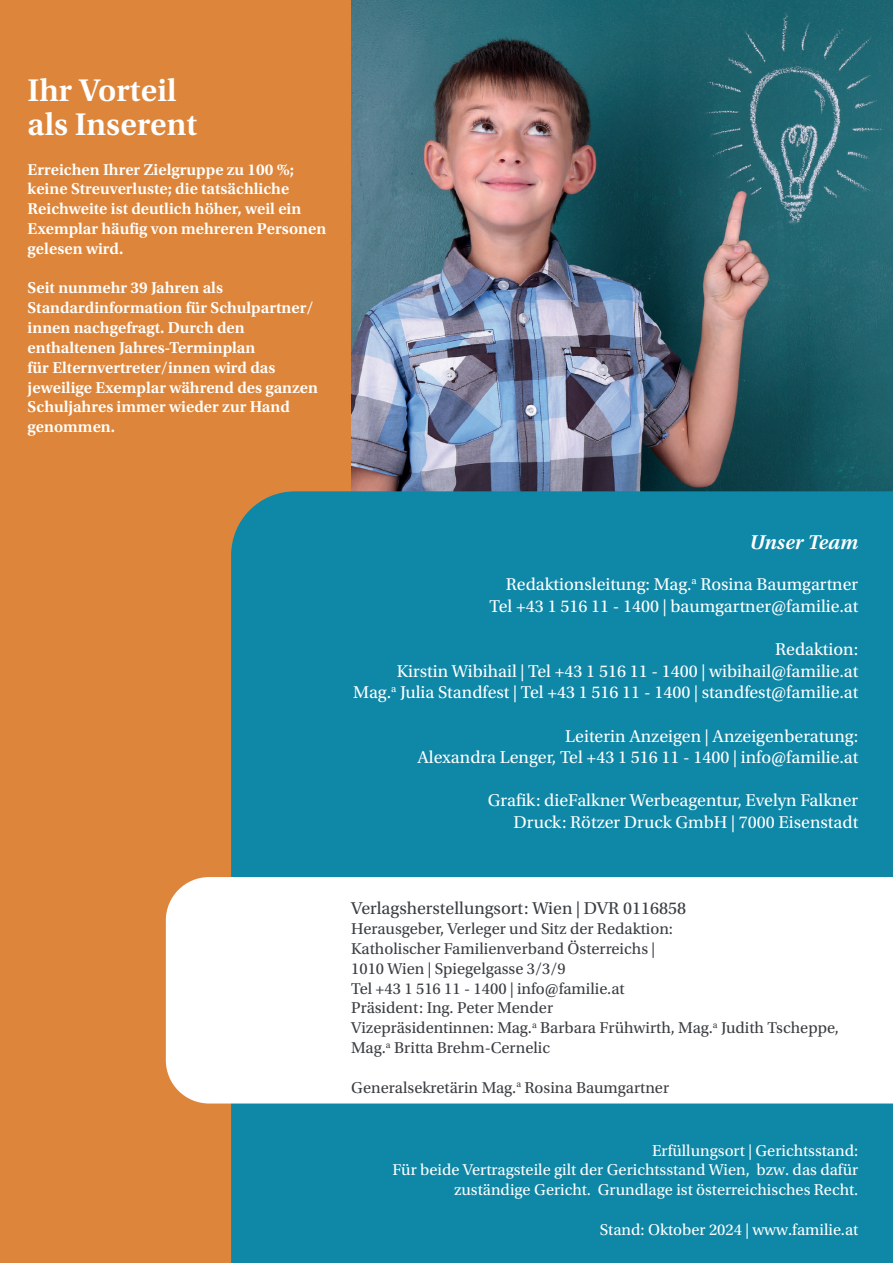
<style>
.page{position:relative;width:893px;height:1263px;background:#fff}
.page>*{position:absolute;margin:0;border:0;box-sizing:border-box;transform-origin:0 0}
.t1{font:600 33px/34.5px "Utopia Std";color:#fff}
.t2{font:italic 600 21px "Utopia Std";color:#fff}
.t3{font:18px/21.6px "Utopia Std";color:#fff;text-align:right}
.t4{font:18px "Utopia Std";color:#3a3e42}
.t5{font:600 16.5px/19.8px "Utopia Std";color:#fff}
.t6{font:16.5px/19.8px "Utopia Std";color:#3a3e42}
.t7{font:16.5px/19.8px "Utopia Std";color:#fff;text-align:right}
</style>
<div class="page">
<img style="left:351px;top:0;width:542px;height:491px">
<div style="left:0;top:0;width:351px;height:1263px;background:#dd863b"></div>
<div style="left:231px;top:491px;width:662px;height:772px;background:#0f87a7"></div>
<svg style="left:166px;top:877px;width:727px;height:226px"></svg>
<h1 class="t1" style="left:28px;top:73px;width:171px">Ihr Vorteil als Inserent</h1>
<p class="t5" style="left:28px;top:160px;width:300px">Erreichen Ihrer Zielgruppe zu 100 %; keine Streuverluste; die tatsächliche Reichweite ist deutlich höher, weil ein Exemplar häufig von mehreren Personen gelesen wird.</p>
<p class="t5" style="left:28px;top:278px;width:292px">Seit nunmehr 39 Jahren als<br>Standardinformation für Schulpartner/ innen nachgefragt. Durch den enthaltenen Jahres-Terminplan<br>für Elternvertreter/innen wird das jeweilige Exemplar während des ganzen<br>Schuljahres immer wieder zur Hand genommen.</p>
<p class="t2" style="left:749px;top:530px;width:110px">Unser Team</p>
<p class="t3" style="left:490px;top:574px;width:370px">Redaktionsleitung: Mag.<sup>a</sup> Rosina Baumgartner<br>Tel +43 1 516 11 - 1400 | baumgartner@familie.at</p>
<p class="t3" style="left:353px;top:639px;width:506px">Redaktion:<br>Kirstin Wibihail | Tel +43 1 516 11 - 1400 | wibihail@familie.at<br>Mag.<sup>a</sup> Julia Standfest | Tel +43 1 516 11 - 1400 | standfest@familie.at</p>
<p class="t3" style="left:418px;top:725px;width:442px">Leiterin Anzeigen | Anzeigenberatung:<br>Alexandra Lenger, Tel +43 1 516 11 - 1400 | info@familie.at</p>
<p class="t3" style="left:488px;top:790px;width:372px">Grafik: dieFalkner Werbeagentur, Evelyn Falkner<br>Druck: Rötzer Druck GmbH | 7000 Eisenstadt</p>
<p class="t4" style="left:351px;top:899px;width:336px">Verlagsherstellungsort: Wien | DVR 0116858</p>
<p class="t6" style="left:351px;top:919px;width:489px">Herausgeber, Verleger und Sitz der Redaktion:<br>Katholischer Familienverband Österreichs |<br>1010 Wien | Spiegelgasse 3/3/9<br>Tel +43 1 516 11 - 1400 | info@familie.at<br>Präsident: Ing. Peter Mender<br>Vizepräsidentinnen: Mag.<sup>a</sup> Barbara Frühwirth, Mag.<sup>a</sup> Judith Tscheppe, Mag.<sup>a</sup> Britta Brehm-Cernelic</p>
<p class="t6" style="left:351px;top:1078px;width:319px">Generalsekretärin Mag.<sup>a</sup> Rosina Baumgartner</p>
<p class="t7" style="left:392px;top:1141px;width:467px">Erfüllungsort | Gerichtsstand:<br>Für beide Vertragsteile gilt der Gerichtsstand Wien, bzw. das dafür zuständige Gericht. Grundlage ist österreichisches Recht.</p>
<p class="t7" style="left:600px;top:1220px;width:260px">Stand: Oktober 2024 | www.familie.at</p>
</div>
